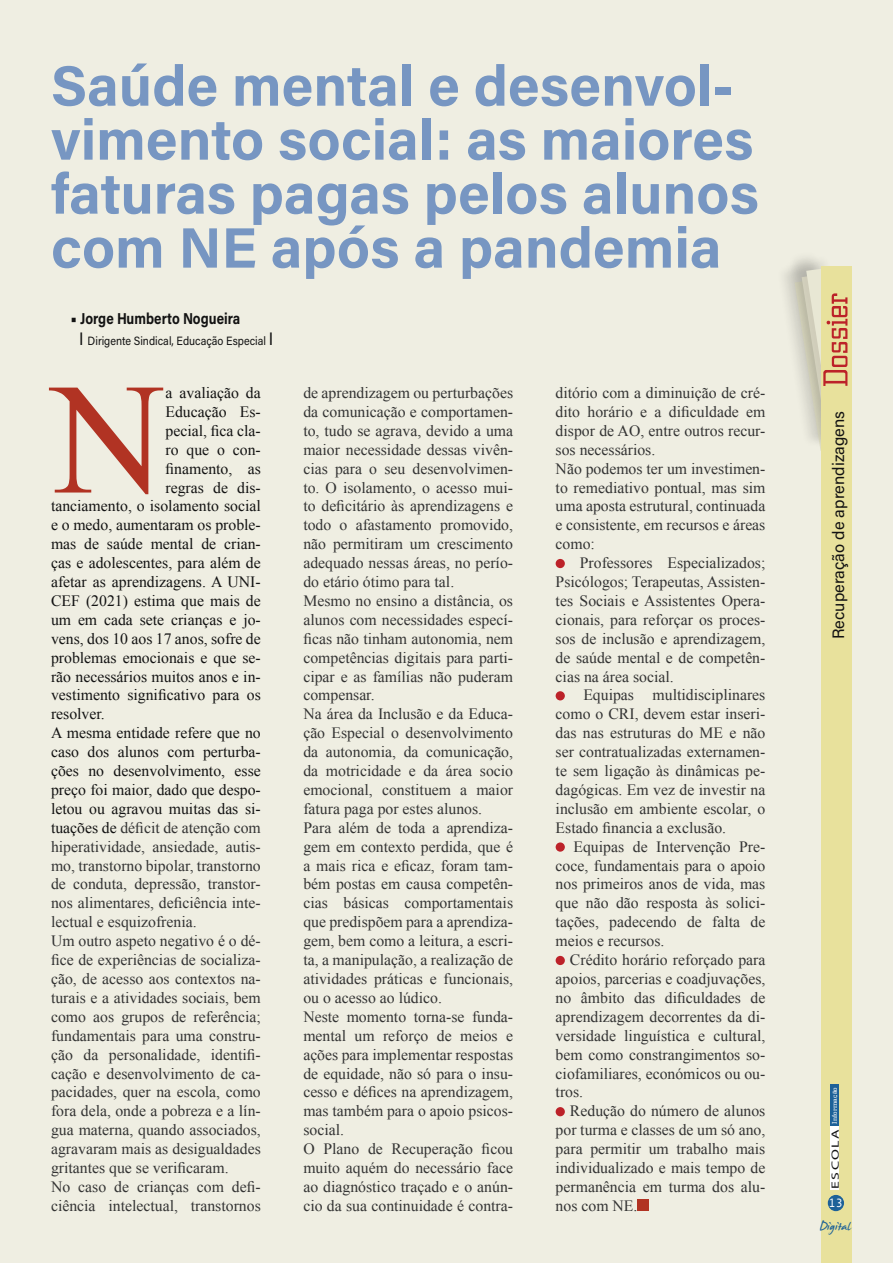
<style>
.page{position:relative;width:893px;height:1263px;background:#efeee2}
.page>*{position:absolute;margin:0;border:0;box-sizing:border-box;transform-origin:0 0}
.t1{font:158.55px "Times New Roman";color:#b13323}
.t2{font:700 57px/54px "Acumin Pro";color:#7796c2}
.t3{font:21px "James Fajardo";color:#1d6198}
.t4{font:16.5px "Acumin Pro";color:#121212}
.t5{font:15.75px/18.9px "Times New Roman";color:#333;text-align:justify}
.t6{font:15.75px "Times New Roman";color:#121212}
.t7{font:700 15.75px "Acumin Pro";color:#121212;scale:.85 1}
.t8{font:12px "Acumin Pro";color:#121212;scale:.9 1}
.t9{font:12px "Andale Mono";color:#fff}
.t10{font:10.5px "Myriad Pro";letter-spacing:.1em;color:#121212;scale:1.5 1}
.t11{font:6.75px "Civic";letter-spacing:.01em;color:#fff;scale:1.33 1}
.s1{font-weight:900}
.s2{font-size:18px}
.s3{color:#121212}
</style>
<div class="page">
<div style="left:788px;top:250px;width:60px;height:198px;background:#121212;opacity:.1"></div>
<div style="left:821px;top:267px;width:30px;height:996px;background:#e8e19c"></div>
<svg style="left:795px;top:268px;width:53px;height:183px"></svg>
<div style="left:830px;top:1084px;width:9px;height:42px;background:#1d6198"></div>
<div style="left:828px;top:1195px;width:16px;height:16px;background:#1d6198;border-radius:50%"></div>
<div style="left:830px;top:1126px;width:9px;height:63px;background:#fff"></div>
<div style="left:556px;top:559px;width:9px;height:9px;background:#bc2229;border-radius:50%"></div>
<div style="left:556px;top:691px;width:9px;height:9px;background:#bc2229;border-radius:50%"></div>
<div style="left:556px;top:842px;width:9px;height:10px;background:#bc2229;border-radius:50%"></div>
<div style="left:556px;top:956px;width:9px;height:9px;background:#bc2229;border-radius:50%"></div>
<div style="left:556px;top:1107px;width:9px;height:9px;background:#bc2229;border-radius:50%"></div>
<div style="left:637px;top:1199px;width:12px;height:12px;background:#b13323"></div>
<h2 class="t2" style="left:51px;top:56px;width:709px">Saúde mental e desenvol&shy;vimento social: as maiores faturas pagas pelos alunos com NE após a pandemia</h2>
<p class="t7" style="left:71px;top:307px;width:201px"><span class="s1">•</span> Jorge Humberto Nogueira</p>
<p class="t8" style="left:79px;top:333px;width:217px"><span class="s2">I</span> Dirigente Sindical, Educação Especial <span class="s2">I</span></p>
<h1 class="t1" style="left:51px;top:333px;width:116px">N</h1>
<p class="t6" style="left:165px;top:382px;width:97px">a avaliação da</p>
<p class="t6" style="left:165px;top:401px;width:97px">Educação Es-</p>
<p class="t6" style="left:165px;top:420px;width:97px">pecial, fica cla-</p>
<p class="t6" style="left:165px;top:439px;width:97px">ro que o con-</p>
<p class="t6" style="left:165px;top:458px;width:97px">finamento, as</p>
<p class="t6" style="left:165px;top:477px;width:97px">regras de dis-</p>
<p class="t6" style="left:51px;top:496px;width:211px">tanciamento, o isolamento social</p>
<p class="t6" style="left:51px;top:514px;width:211px">e o medo, aumentaram os proble-</p>
<p class="t6" style="left:51px;top:533px;width:211px">mas de saúde mental de crian-</p>
<p class="t6" style="left:51px;top:552px;width:211px">ças e adolescentes, para além de</p>
<p class="t6" style="left:51px;top:571px;width:211px">afetar as aprendizagens. A UNI-</p>
<p class="t6" style="left:51px;top:590px;width:211px">CEF (2021) estima que mais de</p>
<p class="t6" style="left:51px;top:609px;width:211px">um em cada sete crianças e jo-</p>
<p class="t6" style="left:51px;top:628px;width:211px">vens, dos 10 aos 17 anos, sofre de</p>
<p class="t6" style="left:51px;top:647px;width:211px">problemas emocionais e que se-</p>
<p class="t6" style="left:51px;top:666px;width:211px">rão necessários muitos anos e in-</p>
<p class="t6" style="left:51px;top:685px;width:211px">vestimento significativo para os</p>
<p class="t6" style="left:51px;top:703px;width:55px">resolver.</p>
<p class="t6" style="left:51px;top:722px;width:211px">A mesma entidade refere que no</p>
<p class="t6" style="left:51px;top:741px;width:211px">caso dos alunos com perturba-</p>
<p class="t6" style="left:51px;top:760px;width:211px">ções no desenvolvimento, esse</p>
<p class="t6" style="left:51px;top:779px;width:211px">preço foi maior, dado que despo-</p>
<p class="t6" style="left:51px;top:798px;width:211px">letou ou agravou muitas das si-</p>
<p class="t5" style="left:51px;top:818px;width:211px"><span class="s3">tuações de</span> déficit de atenção com</p>
<p class="t5" style="left:51px;top:837px;width:211px">hiperatividade, ansiedade, autis-</p>
<p class="t5" style="left:51px;top:856px;width:211px">mo, transtorno bipolar, transtorno</p>
<p class="t5" style="left:51px;top:874px;width:211px">de conduta, depressão, transtor-</p>
<p class="t5" style="left:51px;top:893px;width:211px">nos alimentares, deficiência inte-</p>
<p class="t5" style="left:51px;top:912px;width:147px">lectual e esquizofrenia.</p>
<p class="t5" style="left:51px;top:931px;width:211px">Um outro aspeto negativo é o dé-</p>
<p class="t5" style="left:51px;top:950px;width:211px">fice de experiências de socializa-</p>
<p class="t5" style="left:51px;top:969px;width:211px">ção, de acesso aos contextos na-</p>
<p class="t5" style="left:51px;top:988px;width:211px">turais e a atividades sociais, bem</p>
<p class="t5" style="left:51px;top:1007px;width:211px">como aos grupos de referência;</p>
<p class="t5" style="left:51px;top:1026px;width:211px">fundamentais para uma constru-</p>
<p class="t5" style="left:51px;top:1045px;width:211px">ção da personalidade, identifi-</p>
<p class="t5" style="left:51px;top:1063px;width:211px">cação e desenvolvimento de ca-</p>
<p class="t5" style="left:51px;top:1082px;width:211px">pacidades, quer na escola, como</p>
<p class="t5" style="left:51px;top:1101px;width:211px">fora dela, onde a pobreza e a lín-</p>
<p class="t5" style="left:51px;top:1120px;width:211px">gua materna, quando associados,</p>
<p class="t5" style="left:51px;top:1139px;width:211px">agravaram mais as desigualdades</p>
<p class="t5" style="left:51px;top:1158px;width:179px">gritantes que se verificaram.</p>
<p class="t5" style="left:51px;top:1177px;width:211px">No caso de crianças com defi-</p>
<p class="t5" style="left:51px;top:1196px;width:211px">ciência intelectual, transtornos</p>
<p class="t5" style="left:303px;top:383px;width:211px;text-align:left">de aprendizagem ou perturbações da comunicação e comportamen&shy;to, tudo se agrava, devido a uma maior necessidade dessas vivên&shy;cias para o seu desenvolvimen&shy;to. O isolamento, o acesso mui&shy;to deficitário às aprendizagens e todo o afastamento promovido, não permitiram um crescimento adequado nessas áreas, no perío&shy;do etário ótimo para tal.<br>Mesmo no ensino a distância, os alunos com necessidades especí&shy;ficas não tinham autonomia, nem competências digitais para parti&shy;cipar e as famílias não puderam compensar.<br>Na área da Inclusão e da Educa&shy;ção Especial o desenvolvimento da autonomia, da comunicação, da motricidade e da área socio emocional, constituem a maior fatura paga por estes alunos.<br>Para além de toda a aprendiza&shy;gem em contexto perdida, que é a mais rica e eficaz, foram tam&shy;bém postas em causa competên&shy;cias básicas comportamentais que predispõem para a aprendiza&shy;gem, bem como a leitura, a escri&shy;ta, a manipulação, a realização de atividades práticas e funcionais, ou o acesso ao lúdico.<br>Neste momento torna-se funda&shy;mental um reforço de meios e ações para implementar respostas de equidade, não só para o insu&shy;cesso e défices na aprendizagem, mas também para o apoio psicos&shy;social.<br>O Plano de Recuperação ficou muito aquém do necessário face ao diagnóstico traçado e o anún&shy;cio da sua continuidade é contra-</p>
<p class="t5" style="left:556px;top:383px;width:211px;text-align:left">ditório com a diminuição de cré&shy;dito horário e a dificuldade em dispor de AO, entre outros recur&shy;sos necessários.<br>Não podemos ter um investimen&shy;to remediativo pontual, mas sim uma aposta estrutural, continuada e consistente, em recursos e áreas como:</p>
<p class="t5" style="left:556px;top:553px;width:211px;text-indent:24px">Professores Especializados; Psicólogos; Terapeutas, Assisten&shy;tes Sociais e Assistentes Opera&shy;cionais, para reforçar os proces&shy;sos de inclusão e aprendizagem, de saúde mental e de competên&shy;cias na área social.</p>
<p class="t5" style="left:556px;top:685px;width:211px;text-indent:28px">Equipas multidisciplinares como o CRI, devem estar inseri&shy;das nas estruturas do ME e não ser contratualizadas externamen&shy;te sem ligação às dinâmicas pe&shy;dagógicas. Em vez de investir na inclusão em ambiente escolar, o Estado financia a exclusão.</p>
<p class="t5" style="left:556px;top:837px;width:211px;text-indent:18px">Equipas de Intervenção Pre&shy;coce, fundamentais para o apoio nos primeiros anos de vida, mas que não dão resposta às solici&shy;tações, padecendo de falta de meios e recursos.</p>
<p class="t5" style="left:556px;top:950px;width:211px;text-indent:14px">Crédito horário reforçado para apoios, parcerias e coadjuvações, no âmbito das dificuldades de aprendizagem decorrentes da di&shy;versidade linguística e cultural, bem como constrangimentos so&shy;ciofamiliares, económicos ou ou&shy;tros.</p>
<p class="t5" style="left:556px;top:1101px;width:211px;text-indent:14px">Redução do número de alunos por turma e classes de um só ano, para permitir um trabalho mais individualizado e mais tempo de permanência em turma dos alu&shy;nos com NE.</p>
<p class="t4" style="left:827px;top:639px;width:230px;rotate:-90deg">Recuperação de aprendizagens</p>
<p class="t11" style="left:831px;top:1123px;width:29px;rotate:-90deg">Informação</p>
<p class="t10" style="left:829px;top:1189px;width:42px;rotate:-90deg">ESCOLA</p>
<h3 class="t3" style="left:820px;top:1215px;width:32px">Digital</h3>
<p class="t9" style="left:828px;top:1195px;width:16px">13</p>
</div>
